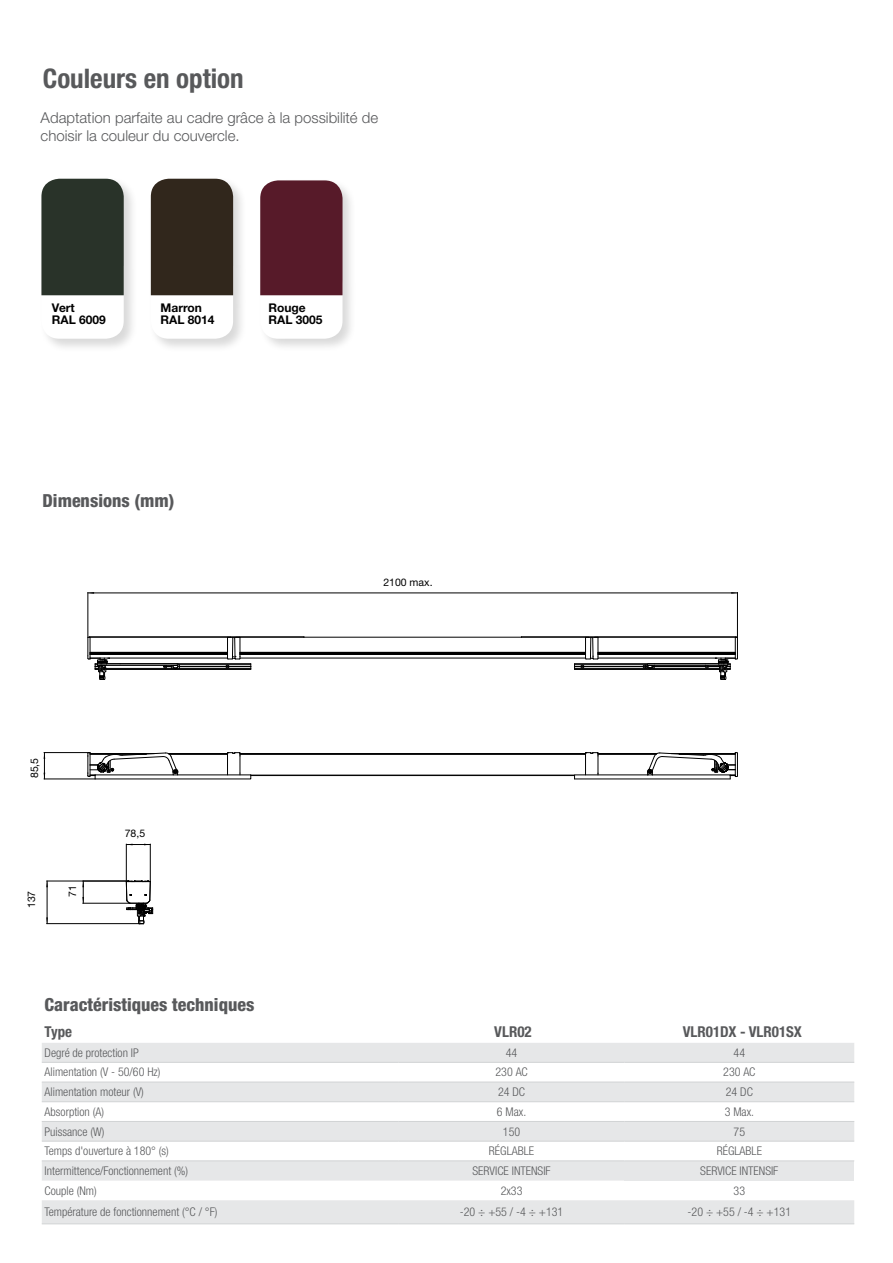
<style>
.page{position:relative;width:893px;height:1263px;background:#fff}
.page>*{position:absolute;margin:0;border:0;box-sizing:border-box;transform-origin:0 0}
.t1{font:700 condensed 27px "Helvetica Neue LTW1 G";color:#58595b}
.t2{font:800 condensed 18px "Helvetica Neue LTW1 G";color:#58595b}
.t3{font:300 15px/18px "Helvetica Neue LTW1 G";color:#58595b}
.t4{font:700 condensed 15px "Helvetica Neue LTW1 G";color:#58595b}
.t5{font:300 condensed 12px "Helvetica Neue LTW1 G";color:#58595b}
.t6{font:700 12px/12px "Helvetica Neue LTW1 G";color:#000}
.t7{font:10.5px "Helvetica Neue LTW1 G";color:#000}
</style>
<div class="page">
<svg style="left:42px;top:1043px;width:812px;height:180px"></svg>
<div style="left:42px;top:1083px;width:812px;height:18px;background:#e6e7e8"></div>
<div style="left:42px;top:1161px;width:582px;height:19px;background:#e6e7e8"></div>
<div style="left:624px;top:1161px;width:230px;height:19px;background:#e6e7e8"></div>
<hr style="left:42px;top:1062px;width:357px;height:1px;background:#d1d3d4">
<hr style="left:399px;top:1062px;width:225px;height:1px;background:#d1d3d4">
<hr style="left:624px;top:1062px;width:230px;height:1px;background:#d1d3d4">
<hr style="left:42px;top:1082px;width:357px;height:1px;background:#d1d3d4">
<hr style="left:399px;top:1082px;width:225px;height:1px;background:#d1d3d4">
<hr style="left:624px;top:1082px;width:230px;height:1px;background:#d1d3d4">
<hr style="left:42px;top:1101px;width:357px;height:1px;background:#d1d3d4">
<hr style="left:399px;top:1101px;width:225px;height:1px;background:#d1d3d4">
<hr style="left:624px;top:1101px;width:230px;height:1px;background:#d1d3d4">
<hr style="left:42px;top:1121px;width:357px;height:1px;background:#d1d3d4">
<hr style="left:399px;top:1121px;width:225px;height:1px;background:#d1d3d4">
<hr style="left:624px;top:1121px;width:230px;height:1px;background:#d1d3d4">
<hr style="left:42px;top:1141px;width:357px;height:1px;background:#d1d3d4">
<hr style="left:399px;top:1141px;width:225px;height:1px;background:#d1d3d4">
<hr style="left:624px;top:1141px;width:230px;height:1px;background:#d1d3d4">
<hr style="left:42px;top:1160px;width:357px;height:1px;background:#d1d3d4">
<hr style="left:399px;top:1160px;width:225px;height:1px;background:#d1d3d4">
<hr style="left:624px;top:1160px;width:230px;height:1px;background:#d1d3d4">
<hr style="left:42px;top:1223px;width:357px;height:1px;background:#d1d3d4">
<hr style="left:399px;top:1223px;width:225px;height:1px;background:#d1d3d4">
<hr style="left:624px;top:1223px;width:230px;height:1px;background:#d1d3d4">
<svg style="left:43px;top:752px;width:688px;height:28px"></svg>
<hr style="left:44px;top:779px;width:51px;height:1px;background:#000">
<hr style="left:44px;top:752px;width:46px;height:1px;background:#000">
<svg style="left:44px;top:753px;width:1px;height:26px"></svg>
<hr style="left:251px;top:775px;width:323px;height:1px;background:#000">
<hr style="left:240px;top:754px;width:345px;height:1px;background:#000">
<hr style="left:240px;top:753px;width:345px;height:1px;background:#000">
<hr style="left:574px;top:779px;width:156px;height:1px;background:#000">
<svg style="left:574px;top:752px;width:164px;height:27px"></svg>
<svg style="left:88px;top:752px;width:163px;height:27px"></svg>
<svg style="left:46px;top:843px;width:108px;height:82px"></svg>
<div style="left:39px;top:176px;width:99px;height:177px;background:#000;opacity:.15"></div>
<svg style="left:41px;top:179px;width:83px;height:160px"></svg>
<div style="left:258px;top:178px;width:99px;height:175px;background:#000;opacity:.15"></div>
<div style="left:260px;top:266px;width:83px;height:73px;background:#fff;border-radius:18px"></div>
<div style="left:260px;top:180px;width:83px;height:115px;background:#571a29"></div>
<div style="left:149px;top:176px;width:98px;height:177px;background:#000;opacity:.15"></div>
<svg style="left:151px;top:179px;width:82px;height:160px"></svg>
<svg style="left:87px;top:592px;width:650px;height:68px"></svg>
<hr style="left:88px;top:593px;width:649px;height:1px;background:#000">
<hr style="left:88px;top:592px;width:1px;height:45px;background:#000">
<hr style="left:737px;top:592px;width:1px;height:45px;background:#000">
<svg style="left:731px;top:592px;width:6px;height:2px"></svg>
<svg style="left:88px;top:592px;width:6px;height:2px"></svg>
<hr style="left:240px;top:658px;width:345px;height:1px;background:#000">
<hr style="left:304px;top:637px;width:217px;height:1px;background:#000">
<hr style="left:240px;top:653px;width:345px;height:1px;background:#000">
<hr style="left:240px;top:652px;width:345px;height:1px;background:#000">
<hr style="left:240px;top:654px;width:345px;height:1px;background:#000">
<svg style="left:521px;top:637px;width:217px;height:43px"></svg>
<svg style="left:88px;top:637px;width:217px;height:43px"></svg>
<h1 class="t1" style="left:43px;top:62px;width:202px">Couleurs en option</h1>
<p class="t3" style="left:41px;top:109px;width:339px">Adaptation parfaite au cadre grâce à la possibilité de choisir la couleur du couvercle.</p>
<p class="t6" style="left:52px;top:302px;width:56px">Vert<br>RAL 6009</p>
<p class="t6" style="left:268px;top:302px;width:56px">Rouge<br>RAL 3005</p>
<p class="t6" style="left:161px;top:302px;width:56px">Marron<br>RAL 8014</p>
<h2 class="t2" style="left:43px;top:489px;width:133px">Dimensions (mm)</h2>
<p class="t7" style="left:28px;top:778px;width:22px;rotate:-90deg">85,5</p>
<p class="t7" style="left:25px;top:908px;width:19px;rotate:-90deg">137</p>
<p class="t7" style="left:66px;top:897px;width:13px;rotate:-90deg">71</p>
<p class="t7" style="left:125px;top:827px;width:22px">78,5</p>
<p class="t7" style="left:383px;top:576px;width:51px">2100 max.</p>
<h2 class="t2" style="left:45px;top:993px;width:211px">Caractéristiques techniques</h2>
<p class="t4" style="left:45px;top:1023px;width:29px">Type</p>
<p class="t4" style="left:494px;top:1023px;width:39px">VLR02</p>
<p class="t4" style="left:683px;top:1023px;width:121px">VLR01DX - VLR01SX</p>
<p class="t5" style="left:45px;top:1045px;width:96px">Degré de protection IP</p>
<p class="t5" style="left:506px;top:1045px;width:13px">44</p>
<p class="t5" style="left:734px;top:1045px;width:13px">44</p>
<p class="t5" style="left:45px;top:1065px;width:117px">Alimentation (V - 50/60 Hz)</p>
<p class="t5" style="left:496px;top:1065px;width:34px">230 AC</p>
<p class="t5" style="left:723px;top:1065px;width:34px">230 AC</p>
<p class="t5" style="left:45px;top:1085px;width:101px">Alimentation moteur (V)</p>
<p class="t5" style="left:498px;top:1085px;width:29px">24 DC</p>
<p class="t5" style="left:726px;top:1085px;width:29px">24 DC</p>
<p class="t5" style="left:45px;top:1105px;width:61px">Absorption (A)</p>
<p class="t5" style="left:497px;top:1105px;width:31px">6 Max.</p>
<p class="t5" style="left:725px;top:1105px;width:31px">3 Max.</p>
<p class="t5" style="left:45px;top:1124px;width:61px">Puissance (W)</p>
<p class="t5" style="left:503px;top:1124px;width:19px">150</p>
<p class="t5" style="left:734px;top:1124px;width:13px">75</p>
<p class="t5" style="left:45px;top:1144px;width:126px">Temps d'ouverture à 180° (s)</p>
<p class="t5" style="left:489px;top:1144px;width:47px">RÉGLABLE</p>
<p class="t5" style="left:717px;top:1144px;width:47px">RÉGLABLE</p>
<p class="t5" style="left:45px;top:1164px;width:145px">Intermittence/Fonctionnement (%)</p>
<p class="t5" style="left:473px;top:1164px;width:80px">SERVICE INTENSIF</p>
<p class="t5" style="left:700px;top:1164px;width:80px">SERVICE INTENSIF</p>
<p class="t5" style="left:45px;top:1183px;width:54px">Couple (Nm)</p>
<p class="t5" style="left:501px;top:1183px;width:23px">2x33</p>
<p class="t5" style="left:734px;top:1183px;width:13px">33</p>
<p class="t5" style="left:45px;top:1204px;width:174px">Température de fonctionnement (°C / °F)</p>
<p class="t5" style="left:460px;top:1204px;width:105px">-20 ÷ +55 / -4 ÷ +131</p>
<p class="t5" style="left:688px;top:1204px;width:105px">-20 ÷ +55 / -4 ÷ +131</p>
</div>
